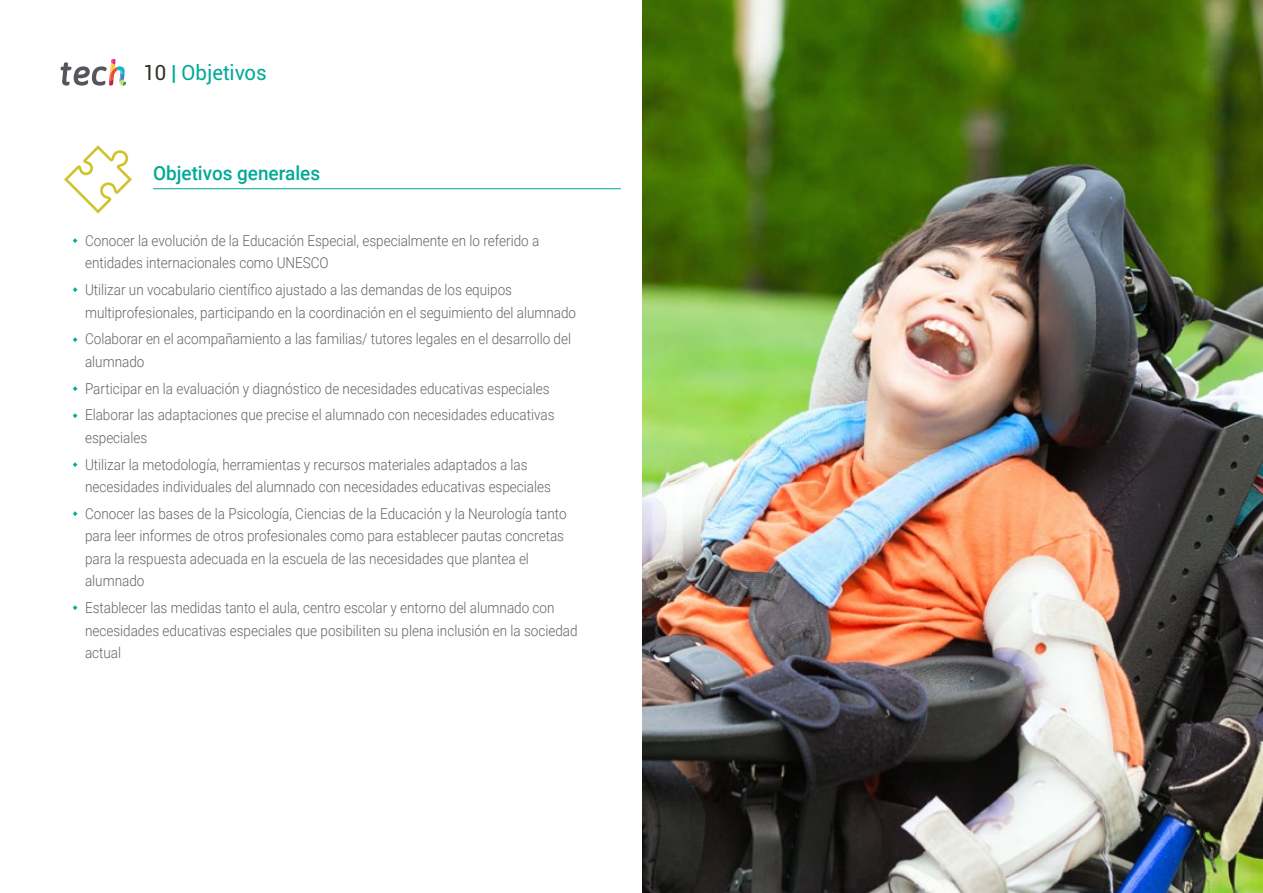
<style>
.page{position:relative;width:1263px;height:893px;background:#fff}
.page>*{position:absolute;margin:0;border:0;box-sizing:border-box;transform-origin:0 0}
.t1{font:21px "Roboto";color:#00a996}
.t2{font:500 19.5px "Roboto";color:#00a996}
.t3{font:300 15px/22.5px "Roboto";color:#61646a;scale:.9 1}
.s1{color:#312e20}
</style>
<div class="page">
<hr style="left:153px;top:188px;width:468px;height:1px;background:#00a996">
<svg style="left:64px;top:145px;width:68px;height:69px"></svg>
<img style="left:642px;top:0;width:621px;height:893px">
<svg style="left:61px;top:59px;width:65px;height:27px"></svg>
<h1 class="t1" style="left:144px;top:57px;width:125px"><span class="s1">10</span> | Objetivos</h1>
<h2 class="t2" style="left:153px;top:160px;width:169px">Objetivos generales</h2>
<p class="t3" style="left:85px;top:229px;width:506px">Conocer la evolución de la Educación Especial, especialmente en lo referido a entidades internacionales como UNESCO</p>
<p class="t3" style="left:85px;top:278px;width:547px">Utilizar un vocabulario científico ajustado a las demandas de los equipos multiprofesionales, participando en la coordinación en el seguimiento del alumnado</p>
<p class="t3" style="left:85px;top:327px;width:542px">Colaborar en el acompañamiento a las familias/ tutores legales en el desarrollo del alumnado</p>
<p class="t3" style="left:85px;top:374px;width:523px;line-height:26.7px">Participar en la evaluación y diagnóstico de necesidades educativas especiales<br>Elaborar las adaptaciones que precise el alumnado con necesidades educativas</p>
<p class="t3" style="left:85px;top:424px;width:493px;line-height:26.7px">especiales<br>Utilizar la metodología, herramientas y recursos materiales adaptados a las</p>
<p class="t3" style="left:85px;top:473px;width:536px;line-height:26.7px">necesidades individuales del alumnado con necesidades educativas especiales<br>Conocer las bases de la Psicología, Ciencias de la Educación y la Neurología tanto</p>
<p class="t3" style="left:85px;top:524px;width:534px">para leer informes de otros profesionales como para establecer pautas concretas para la respuesta adecuada en la escuela de las necesidades que plantea el alumnado</p>
<p class="t3" style="left:85px;top:596px;width:549px">Establecer las medidas tanto el aula, centro escolar y entorno del alumnado con necesidades educativas especiales que posibiliten su plena inclusión en la sociedad actual</p>
</div>
